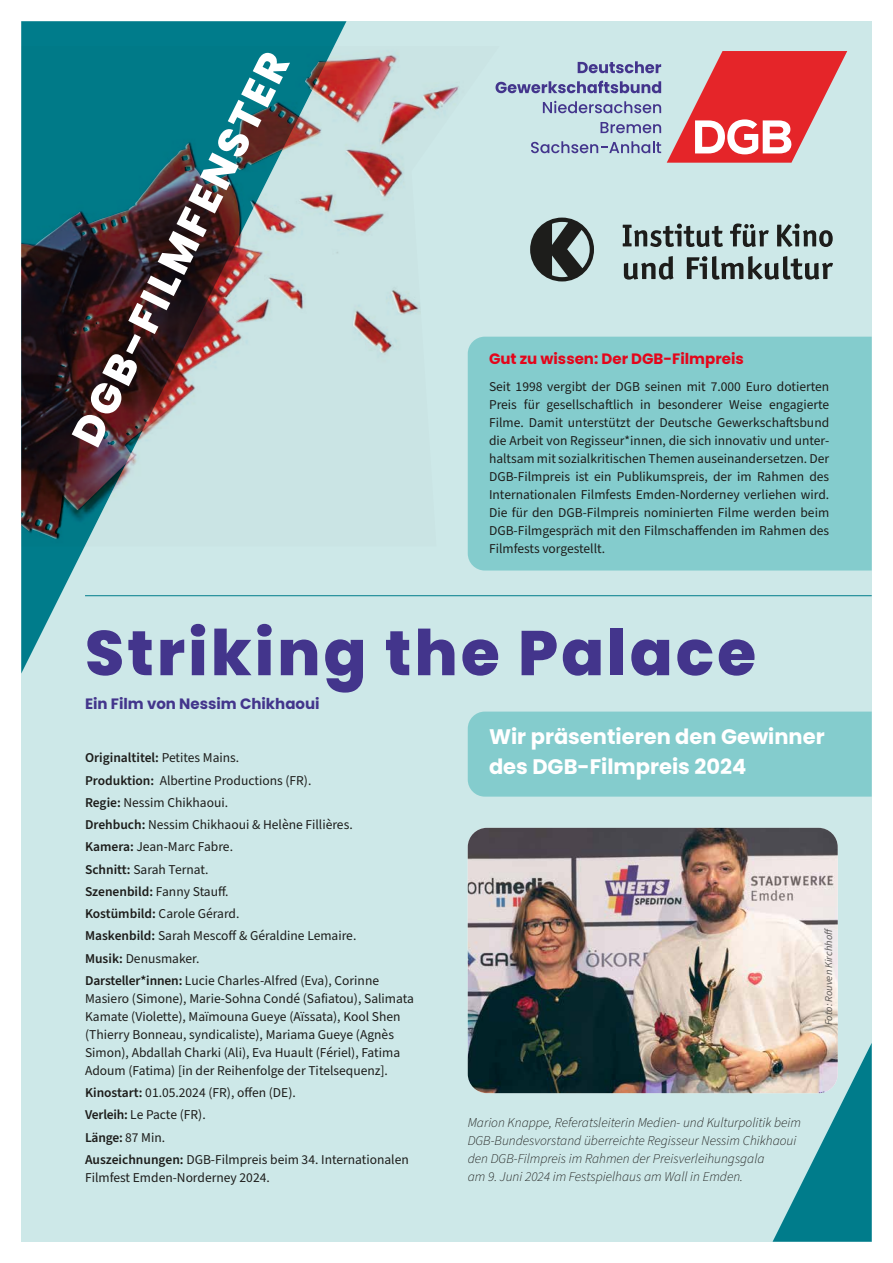
<style>
.page{position:relative;width:893px;height:1263px;background:#fff}
.page>*{position:absolute;margin:0;border:0;box-sizing:border-box;transform-origin:0 0}
.t1{font:800 63px "Poppins";letter-spacing:.05em;color:#43358c}
.t2{font:800 42px "Poppins";color:#fff}
.t3{font:700 21px/30px "Poppins";color:#fff}
.t4{font:700 15px "Poppins";color:#e3061b}
.t5{font:700 15px "Poppins";color:#43358c}
.t6{font:13.5px/22.2px "Source Sans Pro";color:#1d1d1b}
.t7{font:italic 300 13.5px/18px "Source Sans Pro";color:#1d1d1b}
.t8{font:italic 10.5px "Source Sans Pro";color:#1d1d1b}
.s1{font-weight:600}
</style>
<div class="page">
<div style="left:21px;top:21px;width:851px;height:1221px;background:#cde8e8"></div>
<svg style="left:21px;top:21px;width:325px;height:652px"></svg>
<svg style="left:773px;top:1043px;width:99px;height:199px"></svg>
<svg style="left:624px;top:256px;width:49px;height:24px"></svg>
<svg style="left:687px;top:256px;width:146px;height:24px"></svg>
<svg style="left:623px;top:224px;width:100px;height:23px"></svg>
<svg style="left:730px;top:223px;width:39px;height:24px"></svg>
<svg style="left:777px;top:224px;width:56px;height:23px"></svg>
<svg style="left:530px;top:218px;width:64px;height:63px"></svg>
<img style="left:21px;top:46px;width:479px;height:500px">
<img style="left:305px;top:57px;width:150px;height:65px">
<svg style="left:667px;top:51px;width:180px;height:112px"></svg>
<svg style="left:578px;top:61px;width:83px;height:12px"></svg>
<svg style="left:496px;top:81px;width:165px;height:12px"></svg>
<svg style="left:543px;top:101px;width:118px;height:12px"></svg>
<svg style="left:600px;top:122px;width:61px;height:11px"></svg>
<svg style="left:531px;top:141px;width:130px;height:12px"></svg>
<div style="left:468px;top:337px;width:404px;height:233px;background:#84cccd"></div>
<div style="left:468px;top:711px;width:404px;height:86px;background:#84cccd"></div>
<img style="left:468px;top:828px;width:370px;height:265px">
<hr style="left:85px;top:595px;width:787px;height:1px;background:#007c8b">
<h2 class="t2" style="left:64px;top:433px;width:435px;rotate:-64deg">DGB-FILMFENSTER</h2>
<p class="t4" style="left:489px;top:350px;width:256px">Gut zu wissen: Der DGB-Filmpreis</p>
<p class="t6" style="left:489px;top:378px;width:342px;line-height:18px;text-align:justify">Seit 1998 vergibt der DGB seinen mit 7.000 Euro dotierten Preis für gesellschaftlich in besonderer Weise engagierte Filme. Damit unterstützt der Deutsche Gewerkschaftsbund die Arbeit von Regisseur*innen, die sich innovativ und unter&shy;haltsam mit sozialkritischen Themen auseinandersetzen. Der DGB-Filmpreis ist ein Publikumspreis, der im Rahmen des Internationalen Filmfests Emden-Norderney verliehen wird.<br>Die für den DGB-Filmpreis nominierten Filme werden beim DGB-Filmgespräch mit den Filmschaffenden im Rahmen des Filmfests vorgestellt.</p>
<h1 class="t1" style="left:85px;top:617px;width:672px">Striking the Palace</h1>
<p class="t5" style="left:85px;top:695px;width:236px">Ein Film von Nessim Chikhaoui</p>
<p class="t6" style="left:85px;top:747px;width:296px"><span class="s1">Originaltitel:</span> Petites Mains.<br><span class="s1">Produktion:</span> Albertine Productions (FR).<br><span class="s1">Regie:</span> Nessim Chikhaoui.<br><span class="s1">Drehbuch:</span> Nessim Chikhaoui &amp; Helène Fillières.<br><span class="s1">Kamera:</span> Jean-Marc Fabre.<br><span class="s1">Schnitt:</span> Sarah Ternat.<br><span class="s1">Szenenbild:</span> Fanny Stauff.<br><span class="s1">Kostümbild:</span> Carole Gérard.<br><span class="s1">Maskenbild:</span> Sarah Mescoff &amp; Géraldine Lemaire.<br><span class="s1">Musik:</span> Denusmaker.<br><span class="s1">Darsteller*innen:</span> Lucie Charles-Alfred (Eva), Corinne</p>
<p class="t6" style="left:85px;top:990px;width:330px;line-height:18px">Masiero (Simone), Marie-Sohna Condé (Safiatou), Salimata Kamate (Violette), Maïmouna Gueye (Aïssata), Kool Shen (Thierry Bonneau, syndicaliste), Mariama Gueye (Agnès Simon), Abdallah Charki (Ali), Eva Huault (Fériel), Fatima Adoum (Fatima) [in der Reihenfolge der Titelsequenz].</p>
<p class="t6" style="left:85px;top:1082px;width:325px"><span class="s1">Kinostart:</span> 01.05.2024 (FR), offen (DE).<br><span class="s1">Verleih:</span> Le Pacte (FR).<br><span class="s1">Länge:</span> 87 Min.<br><span class="s1">Auszeichnungen:</span> DGB-Filmpreis beim 34. Internationalen</p>
<p class="t6" style="left:85px;top:1166px;width:186px">Filmfest Emden-Norderney 2024.</p>
<h3 class="t3" style="left:489px;top:722px;width:337px">Wir präsentieren den Gewinner des DGB-Filmpreis 2024</h3>
<p class="t8" style="left:822px;top:1025px;width:99px;rotate:-90deg">Foto: Rouven Kirchhoff</p>
<p class="t7" style="left:468px;top:1114px;width:335px">Marion Knappe, Referatsleiterin Medien- und Kulturpolitik beim DGB-Bundesvorstand überreichte Regisseur Nessim Chikhaoui den DGB-Filmpreis im Rahmen der Preisverleihungsgala<br>am 9. Juni 2024 im Festspielhaus am Wall in Emden.</p>
</div>
